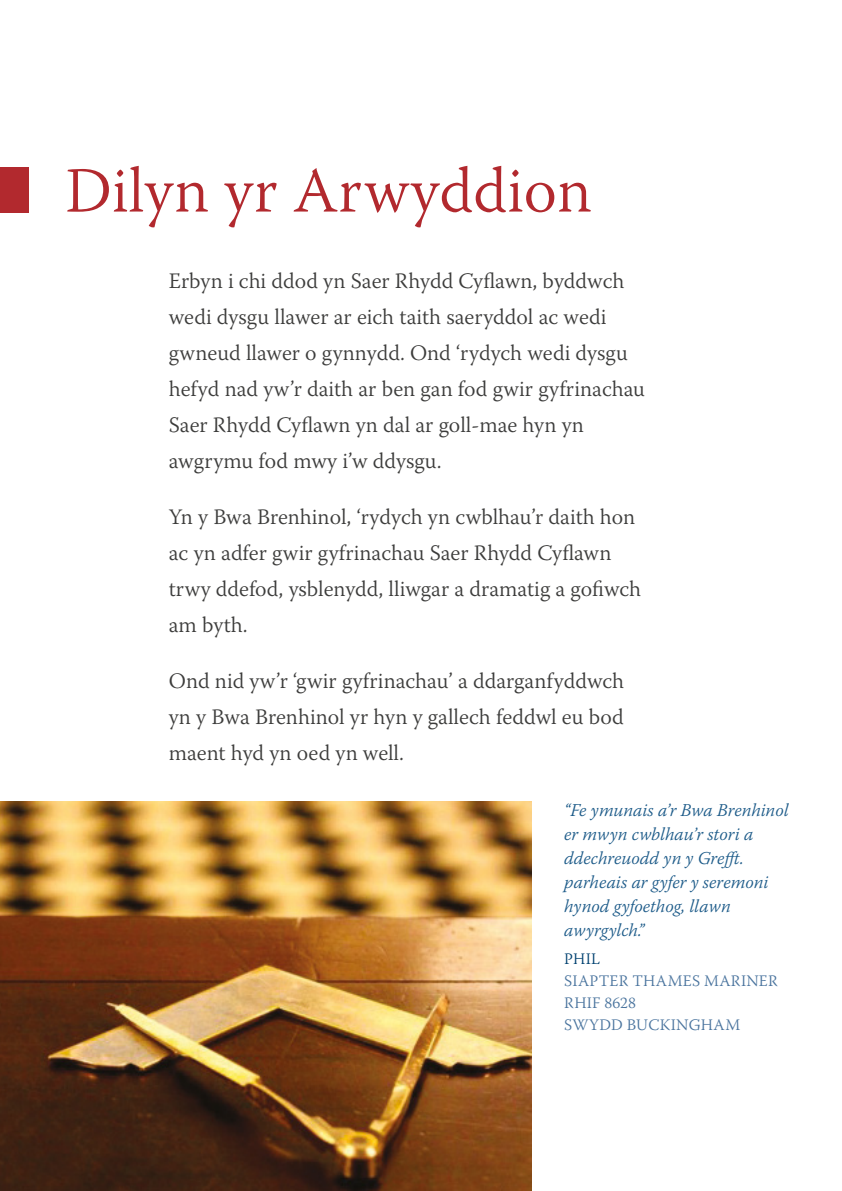
<style>
.page{position:relative;width:842px;height:1191px;background:#fff}
.page>*{position:absolute;margin:0;border:0;box-sizing:border-box;transform-origin:0 0}
.t1{font:300 64px "Warnock Pro";color:#b2292e}
.t2{font:300 22px/36px "Warnock Pro";color:#3c3c3b}
.t3{font:italic 300 18px/24px "Warnock Pro";color:#1d5b89}
.t4{font:300 16px/22px "Warnock Pro";letter-spacing:.015em;color:#4a749e}
.t5{font:300 16px "Warnock Pro";color:#004170}
</style>
<div class="page">
<img style="left:0;top:801px;width:531px;height:390px">
<div style="left:0;top:167px;width:28px;height:46px;background:#b2292e"></div>
<h1 class="t1" style="left:65px;top:152px;width:528px">Dilyn yr Arwyddion</h1>
<p class="t2" style="left:169px;top:263px;width:478px">Erbyn i chi ddod yn Saer Rhydd Cyflawn, byddwch wedi dysgu llawer ar eich taith saeryddol ac wedi gwneud llawer o gynnydd. Ond ‘rydych wedi dysgu hefyd nad yw’r daith ar ben gan fod gwir gyfrinachau Saer Rhydd Cyflawn yn dal ar goll-mae hyn yn awgrymu fod mwy i’w ddysgu.</p>
<p class="t2" style="left:169px;top:499px;width:474px">Yn y Bwa Brenhinol, ‘rydych yn cwblhau’r daith hon ac yn adfer gwir gyfrinachau Saer Rhydd Cyflawn trwy ddefod, ysblenydd, lliwgar a dramatig a gofiwch am byth.</p>
<p class="t2" style="left:169px;top:663px;width:457px;text-align:justify">Ond nid yw’r ‘gwir gyfrinachau’ a ddarganfyddwch yn y Bwa Brenhinol yr hyn y gallech feddwl eu bod maent hyd yn oed yn well.</p>
<p class="t3" style="left:564px;top:797px;width:226px">“Fe ymunais a’r Bwa Brenhinol er mwyn cwblhau’r stori a ddechreuodd yn y Grefft. parheais ar gyfer y seremoni hynod gyfoethog, llawn awyrgylch.”</p>
<p class="t5" style="left:564px;top:949px;width:37px">PHIL</p>
<p class="t4" style="left:564px;top:969px;width:215px">SIAPTER THAMES MARINER<br>RHIF 8628<br>SWYDD BUCKINGHAM</p>
</div>
